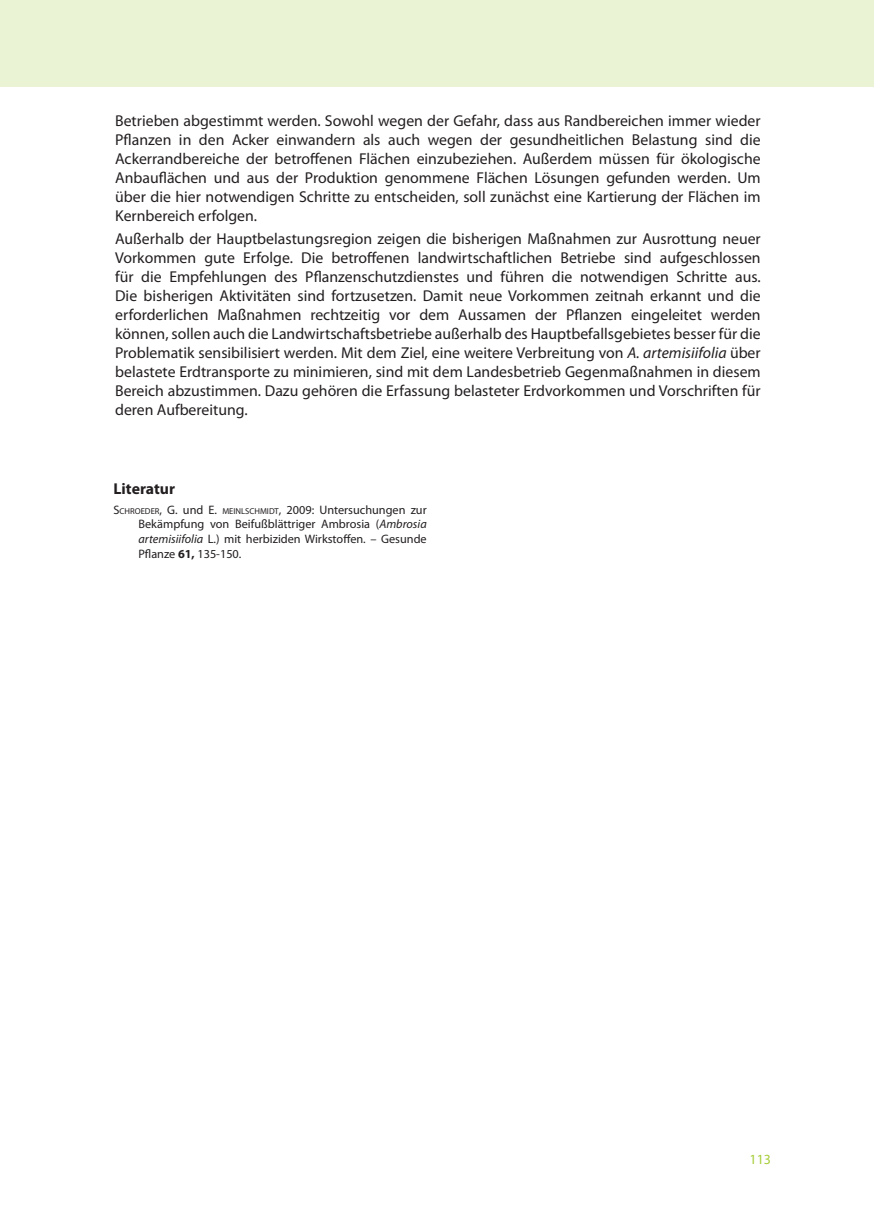
<style>
.page{position:relative;width:874px;height:1221px;background:#fff}
.page>*{position:absolute;margin:0;border:0;box-sizing:border-box;transform-origin:0 0}
.t1{font:15.75px/18.9px "Myriad Pro";color:#231f20;text-align:justify}
.t2{font:700 15.75px "Myriad Pro";color:#231f20}
.t3{font:14px "Myriad Pro";color:#a6ce39}
.t4{font:12.25px/14.7px "Myriad Pro";color:#231f20;text-align:justify}
.t5{font:8.58px "Myriad Pro";color:#231f20}
.s1{font-style:italic}
.s2{font-size:12.25px}
.s3{font-weight:700}
</style>
<div class="page">
<div style="left:0;top:0;width:873px;height:87px;background:#eaf3d4"></div>
<p class="t1" style="left:115px;top:111px;width:646px">Betrieben abgestimmt werden. Sowohl wegen der Gefahr, dass aus Randbereichen immer wieder Pflanzen in den Acker einwandern als auch wegen der gesundheitlichen Belastung sind die Ackerrandbereiche der betroffenen Flächen einzubeziehen. Außerdem müssen für ökologische Anbauflächen und aus der Produktion genommene Flächen Lösungen gefunden werden. Um über die hier notwendigen Schritte zu entscheiden, soll zunächst eine Kartierung der Flächen im Kernbereich erfolgen.</p>
<p class="t1" style="left:115px;top:229px;width:646px">Außerhalb der Hauptbelastungsregion zeigen die bisherigen Maßnahmen zur Ausrottung neuer Vorkommen gute Erfolge. Die betroffenen landwirtschaftlichen Betriebe sind aufgeschlossen für die Empfehlungen des Pflanzenschutzdienstes und führen die notwendigen Schritte aus.<br>Die bisherigen Aktivitäten sind fortzusetzen. Damit neue Vorkommen zeitnah erkannt und die erforderlichen Maßnahmen rechtzeitig vor dem Aussamen der Pflanzen eingeleitet werden können, sollen auch die Landwirtschaftsbetriebe außerhalb des Hauptbefallsgebietes besser für die Problematik sensibilisiert werden. Mit dem Ziel, eine weitere Verbreitung von <span class="s1">A. artemisiifolia</span> über belastete Erdtransporte zu minimieren, sind mit dem Landesbetrieb Gegenmaßnahmen in diesem Bereich abzustimmen. Dazu gehören die Erfassung belasteter Erdvorkommen und Vorschriften für deren Aufbereitung.</p>
<p class="t2" style="left:113px;top:478px;width:63px">Literatur</p>
<p class="t5" style="left:113px;top:505px;width:314px"><span class="s2">S</span>CHROEDER<span class="s2">, G.</span> <span class="s2">und</span> <span class="s2">E.</span> MEINLSCHMIDT<span class="s2">, 2009:</span> <span class="s2">Untersuchungen zur</span></p>
<p class="t4" style="left:138px;top:516px;width:289px">Bekämpfung von Beifußblättriger Ambrosia (<span class="s1">Ambrosia artemisiifolia</span> L.) mit herbiziden Wirkstoffen. – Gesunde Pflanze <span class="s3">61,</span> 135-150.</p>
<p class="t3" style="left:749px;top:1150px;width:23px">113</p>
</div>
